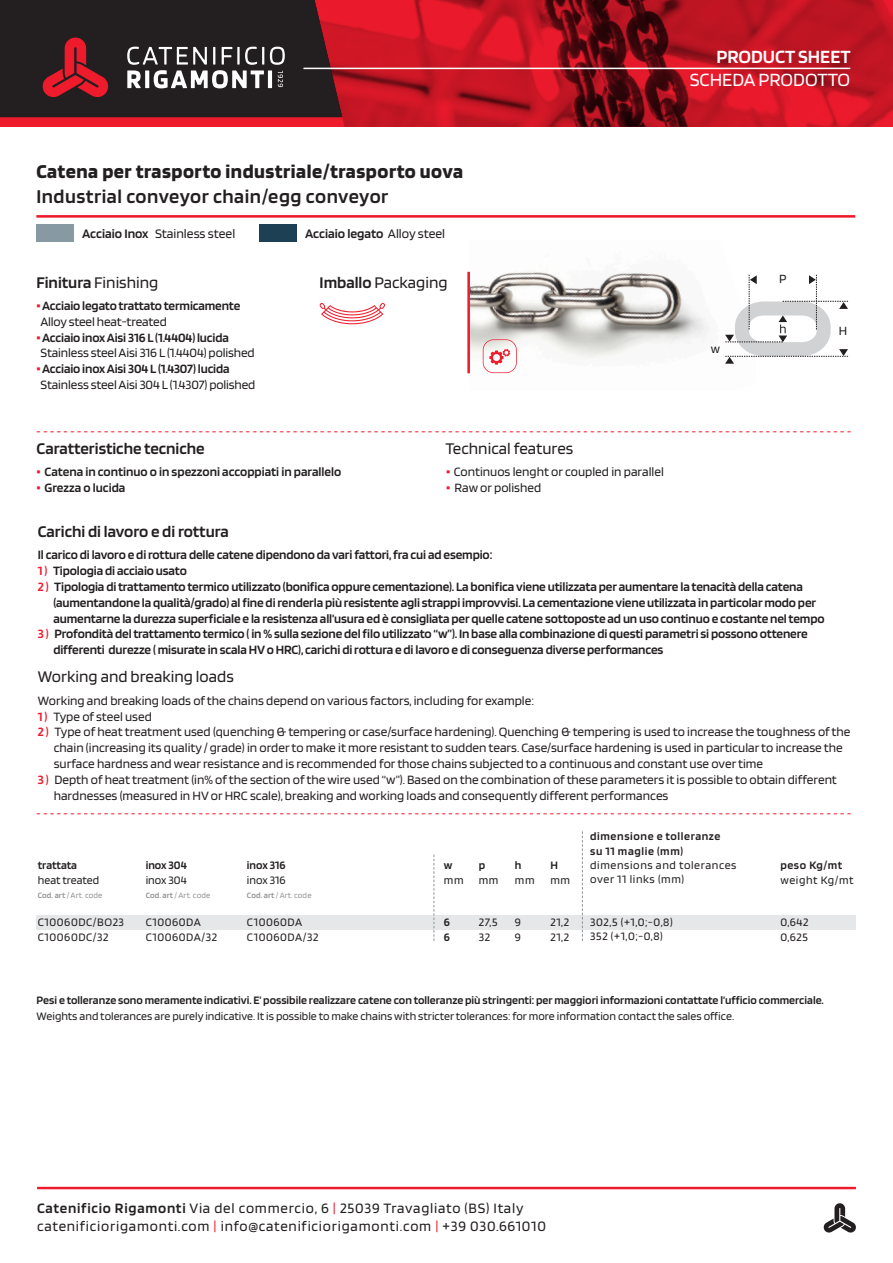
<style>
.page{position:relative;width:893px;height:1263px;background:#fff}
.page>*{position:absolute;margin:0;border:0;box-sizing:border-box;transform-origin:0 0}
.t1{font:700 20.4px "Blinker";letter-spacing:.025em;color:#231f20}
.t2{font:600 20.4px "Blinker";letter-spacing:.025em;color:#231f20}
.t3{font:19.5px "Blinker";color:#fff}
.t4{font:600 19.5px "Blinker";color:#fff}
.t5{font:16.95px "Blinker";color:#231f20}
.t6{font:600 16.95px "Blinker";color:#231f20}
.t7{font:15px/18px "Blinker";letter-spacing:.05em;color:#231f20}
.t8{font:13.65px "Blinker";color:#231f20}
.t9{font:600 13.65px "Blinker";color:#231f20}
.t10{font:600 13.35px "Blinker";letter-spacing:-.01em;color:#231f20}
.t11{font:13.35px "Blinker";color:#231f20}
.t12{font:600 13.2px "Blinker";letter-spacing:-.01em;color:#231f20}
.t13{font:13.2px "Blinker";letter-spacing:-.01em;color:#231f20}
.t14{font:13.05px "Blinker";color:#231f20}
.t15{font:11.85px "Blinker";color:#231f20}
.t16{font:600 11.85px "Blinker";color:#231f20}
.t17{font:11.85px/14.2px "Blinker";letter-spacing:.05em;color:#231f20}
.t18{font:600 11.85px "Blinker";letter-spacing:.05em;color:#231f20}
.t19{font:11.85px "Blinker";letter-spacing:.045em;color:#231f20}
.t20{font:600 10.2px "Blinker";color:#ee1b2d}
.t21{font:8.55px "Blinker";letter-spacing:.01em;color:#939598}
.s1{font-weight:600}
.s2{font-weight:400}
.s3{font-weight:800;color:#ee1b2d}
.s4{color:#ee1b2d}
.s5{font-weight:600;color:#ee1b2d}
</style>
<div class="page">
<svg style="left:0;top:0;width:893px;height:127px;background:#b81522"></svg>
<svg style="left:0;top:0;width:342px;height:117px;background:#3c2a2c"></svg>
<hr style="left:303px;top:68px;width:547px;height:1px;background:#fff">
<hr style="left:37px;top:1187px;width:819px;height:2px;background:#ee1b2d">
<svg style="left:823px;top:1203px;width:33px;height:30px"></svg>
<img style="left:469px;top:271px;width:281px;height:103px">
<hr style="left:36px;top:215px;width:819px;height:3px;background:#ee1b2d">
<div style="left:37px;top:915px;width:819px;height:14px;background:#e6e7e9"></div>
<hr style="left:467px;top:272px;width:3px;height:101px;background:#ee1b2d">
<svg style="left:582px;top:831px;width:1px;height:110px"></svg>
<svg style="left:433px;top:854px;width:1px;height:87px"></svg>
<svg style="left:319px;top:303px;width:66px;height:21px"></svg>
<div style="left:36px;top:225px;width:38px;height:17px;background:#879aa4"></div>
<div style="left:259px;top:225px;width:38px;height:17px;background:#1d4054"></div>
<svg style="left:483px;top:339px;width:34px;height:34px"></svg>
<svg style="left:725px;top:275px;width:123px;height:89px"></svg>
<p class="t1" style="left:36px;top:161px;width:428px">Catena per trasporto industriale/trasporto uova</p>
<p class="t2" style="left:36px;top:186px;width:354px">Industrial conveyor chain/egg conveyor</p>
<p class="t8" style="left:82px;top:226px;width:155px"><span class="s1">Acciaio Inox</span> Stainless steel</p>
<p class="t9" style="left:305px;top:226px;width:142px">Acciaio legato <span class="s2">Alloy steel</span></p>
<p class="t5" style="left:36px;top:274px;width:124px"><span class="s1">Finitura</span> Finishing</p>
<p class="t12" style="left:36px;top:299px;width:205px"><span class="s3">•</span> Acciaio legato trattato termicamente</p>
<p class="t13" style="left:40px;top:315px;width:128px">Alloy steel heat-treated</p>
<p class="t12" style="left:36px;top:331px;width:194px"><span class="s3">•</span> Acciaio inox Aisi 316 L (1.4404) lucida</p>
<p class="t13" style="left:41px;top:346px;width:216px">Stainless steel Aisi 316 L (1.4404) polished</p>
<p class="t12" style="left:36px;top:362px;width:195px"><span class="s3">•</span> Acciaio inox Aisi 304 L (1.4307) lucida</p>
<p class="t13" style="left:41px;top:377px;width:216px">Stainless steel Aisi 304 L (1.4307) polished</p>
<p class="t5" style="left:320px;top:274px;width:129px"><span class="s1">Imballo</span> Packaging</p>
<h2 class="t4" style="left:716px;top:46px;width:136px">PRODUCT SHEET</h2>
<h2 class="t3" style="left:690px;top:70px;width:162px">SCHEDA PRODOTTO</h2>
<p class="t14" style="left:711px;top:342px;width:11px">w</p>
<p class="t14" style="left:779px;top:272px;width:9px">P</p>
<p class="t14" style="left:839px;top:324px;width:10px">H</p>
<p class="t20" style="left:37px;top:426px;width:816px">- - - - - - - - - - - - - - - - - - - - - - - - - - - - - - - - - - - - - - - - - - - - - - - - - - - - - - - - - - - - - - - - - - - - - - - - - - - - - - - - - - - - - - - - - - - - - - - - - - - - - - - - - - - - - - - - - - - - - - - - -</p>
<p class="t6" style="left:37px;top:440px;width:170px">Caratteristiche tecniche</p>
<p class="t5" style="left:445px;top:440px;width:129px">Technical features</p>
<p class="t10" style="left:37px;top:465px;width:306px"><span class="s3">•</span> Catena in continuo o in spezzoni accoppiati in parallelo</p>
<p class="t10" style="left:37px;top:481px;width:90px"><span class="s3">•</span> Grezza o lucida</p>
<p class="t11" style="left:446px;top:465px;width:219px"><span class="s3">•</span> Continuos lenght or coupled in parallel</p>
<p class="t11" style="left:446px;top:481px;width:96px"><span class="s3">•</span> Raw or polished</p>
<p class="t6" style="left:38px;top:522px;width:193px">Carichi di lavoro e di rottura</p>
<p class="t10" style="left:38px;top:547px;width:456px">Il carico di lavoro e di rottura delle catene dipendono da vari fattori, fra cui ad esempio:</p>
<p class="t10" style="left:38px;top:563px;width:151px"><span class="s4">1 )</span> Tipologia di acciaio usato</p>
<p class="t10" style="left:38px;top:579px;width:767px"><span class="s4">2 )</span> Tipologia di trattamento termico utilizzato (bonifica oppure cementazione). La bonifica viene utilizzata per aumentare la tenacità della catena</p>
<p class="t10" style="left:53px;top:595px;width:764px">(aumentandone la qualità/grado) al fine di renderla più resistente agli strappi improvvisi. La cementazione viene utilizzata in particolar modo per</p>
<p class="t10" style="left:53px;top:611px;width:773px">aumentarne la durezza superficiale e la resistenza all’usura ed è consigliata per quelle catene sottoposte ad un uso continuo e costante nel tempo</p>
<p class="t10" style="left:38px;top:627px;width:771px"><span class="s4">3 )</span> Profondità del trattamento termico ( in % sulla sezione del filo utilizzato “w”). In base alla combinazione di questi parametri si possono ottenere</p>
<p class="t10" style="left:53px;top:643px;width:612px">differenti durezze ( misurate in scala HV o HRC), carichi di rottura e di lavoro e di conseguenza diverse performances</p>
<p class="t5" style="left:38px;top:668px;width:197px">Working and breaking loads</p>
<p class="t11" style="left:38px;top:693px;width:498px">Working and breaking loads of the chains depend on various factors, including for example:</p>
<p class="t11" style="left:38px;top:709px;width:116px"><span class="s5">1 )</span> Type of steel used</p>
<p class="t11" style="left:38px;top:725px;width:814px"><span class="s5">2 )</span> Type of heat treatment used (quenching &amp; tempering or case/surface hardening). Quenching &amp; tempering is used to increase the toughness of the</p>
<p class="t11" style="left:54px;top:741px;width:790px">chain (increasing its quality / grade) in order to make it more resistant to sudden tears. Case/surface hardening is used in particular to increase the</p>
<p class="t11" style="left:54px;top:757px;width:711px">surface hardness and wear resistance and is recommended for those chains subjected to a continuous and constant use over time</p>
<p class="t11" style="left:38px;top:773px;width:800px"><span class="s5">3 )</span> Depth of heat treatment (in% of the section of the wire used “w”). Based on the combination of these parameters it is possible to obtain different</p>
<p class="t11" style="left:54px;top:789px;width:616px">hardnesses (measured in HV or HRC scale), breaking and working loads and consequently different performances</p>
<p class="t20" style="left:37px;top:808px;width:816px">- - - - - - - - - - - - - - - - - - - - - - - - - - - - - - - - - - - - - - - - - - - - - - - - - - - - - - - - - - - - - - - - - - - - - - - - - - - - - - - - - - - - - - - - - - - - - - - - - - - - - - - - - - - - - - - - - - - - - - - - -</p>
<p class="t16" style="left:38px;top:859px;width:41px">trattata</p>
<p class="t15" style="left:38px;top:874px;width:63px">heat treated</p>
<p class="t21" style="left:38px;top:891px;width:66px"><span class="s1">Cod. art</span> / Art. code</p>
<p class="t17" style="left:38px;top:916px;width:88px">C10060DC/BO23</p>
<p class="t17" style="left:38px;top:930px;width:72px">C10060DC/32</p>
<p class="t16" style="left:146px;top:859px;width:43px">inox 304</p>
<p class="t15" style="left:146px;top:874px;width:43px">inox 304</p>
<p class="t21" style="left:146px;top:891px;width:66px"><span class="s1">Cod. art</span> / Art. code</p>
<p class="t17" style="left:146px;top:916px;width:57px">C10060DA</p>
<p class="t17" style="left:146px;top:930px;width:73px">C10060DA/32</p>
<p class="t16" style="left:247px;top:859px;width:40px">inox 316</p>
<p class="t15" style="left:247px;top:874px;width:40px">inox 316</p>
<p class="t21" style="left:247px;top:891px;width:66px"><span class="s1">Cod. art</span> / Art. code</p>
<p class="t17" style="left:247px;top:916px;width:57px">C10060DA</p>
<p class="t17" style="left:247px;top:930px;width:73px">C10060DA/32</p>
<p class="t16" style="left:444px;top:859px;width:10px">w</p>
<p class="t15" style="left:444px;top:874px;width:21px">mm</p>
<p class="t16" style="left:444px;top:916px;width:8px">6</p>
<p class="t16" style="left:444px;top:931px;width:8px">6</p>
<p class="t16" style="left:479px;top:859px;width:8px">p</p>
<p class="t15" style="left:479px;top:874px;width:21px">mm</p>
<p class="t15" style="left:479px;top:916px;width:20px">27,5</p>
<p class="t15" style="left:479px;top:931px;width:13px">32</p>
<p class="t16" style="left:515px;top:859px;width:8px">h</p>
<p class="t15" style="left:515px;top:874px;width:21px">mm</p>
<p class="t15" style="left:515px;top:916px;width:8px">9</p>
<p class="t15" style="left:515px;top:931px;width:8px">9</p>
<p class="t16" style="left:550px;top:859px;width:9px">H</p>
<p class="t15" style="left:550px;top:874px;width:21px">mm</p>
<p class="t15" style="left:550px;top:916px;width:20px">21,2</p>
<p class="t15" style="left:550px;top:931px;width:20px">21,2</p>
<p class="t18" style="left:590px;top:830px;width:132px">dimensione e tolleranze</p>
<p class="t18" style="left:590px;top:845px;width:94px">su 11 maglie (mm)</p>
<p class="t17" style="left:590px;top:858px;width:148px">dimensions and tolerances over 11 links (mm)</p>
<p class="t15" style="left:590px;top:916px;width:84px">302,5 (+1,0;-0,8)</p>
<p class="t15" style="left:590px;top:930px;width:74px">352 (+1,0;-0,8)</p>
<p class="t16" style="left:780px;top:859px;width:63px">peso Kg/mt</p>
<p class="t19" style="left:780px;top:874px;width:75px">weight Kg/mt</p>
<p class="t15" style="left:780px;top:916px;width:30px">0,642</p>
<p class="t15" style="left:780px;top:931px;width:29px">0,625</p>
<p class="t16" style="left:37px;top:994px;width:789px">Pesi e tolleranze sono meramente indicativi. E’ possibile realizzare catene con tolleranze più stringenti: per maggiori informazioni contattate l’ufficio commerciale.</p>
<p class="t15" style="left:37px;top:1009px;width:699px">Weights and tolerances are purely indicative. It is possible to make chains with stricter tolerances: for more information contact the sales office.</p>
<p class="t7" style="left:37px;top:1200px;width:510px"><span class="s1">Catenificio Rigamonti</span> Via del commercio, 6 <span class="s4">|</span> 25039 Travagliato (BS) Italy catenificiorigamonti.com <span class="s4">|</span> info@catenificiorigamonti.com <span class="s4">|</span> +39 030.661010</p>
</div>
